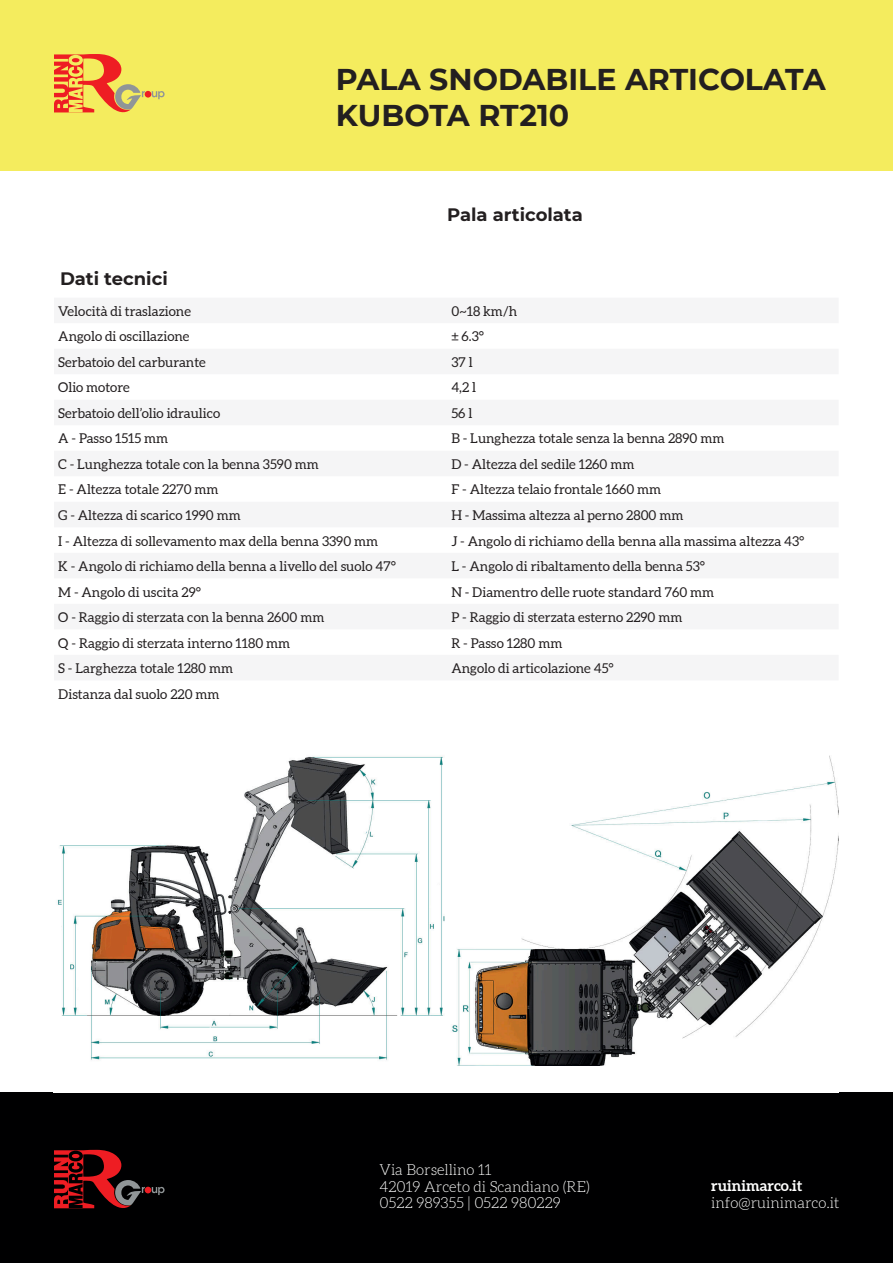
<style>
.page{position:relative;width:893px;height:1263px;background:#fff}
.page>*{position:absolute;margin:0;border:0;box-sizing:border-box;transform-origin:0 0}
.t1{font:700 30px "Montserrat";color:#231f20}
.t2{font:700 18px "Montserrat";color:#231f20}
.t3{font:300 15px/16.5px "Aleo";color:#fff}
.t4{font:700 15px "Aleo";color:#fff}
.t5{font:13.5px "Aleo";color:#231f20}
</style>
<div class="page">
<div style="left:0;top:0;width:893px;height:170px;background:#f4ec5e"></div>
<div style="left:0;top:1093px;width:893px;height:170px;background:#000001"></div>
<svg style="left:152px;top:91px;width:13px;height:8px"></svg>
<div style="left:145px;top:91px;width:6px;height:7px;background:#ee1d23;border-radius:50%"></div>
<svg style="left:54px;top:54px;width:91px;height:59px"></svg>
<svg style="left:54px;top:1150px;width:111px;height:59px"></svg>
<img style="left:57px;top:756px;width:388px;height:304px">
<img style="left:452px;top:756px;width:387px;height:309px">
<p class="t1" style="left:336px;top:58px;width:491px">PALA SNODABILE ARTICOLATA</p>
<p class="t1" style="left:336px;top:94px;width:235px">KUBOTA RT210</p>
<p class="t2" style="left:447px;top:202px;width:137px">Pala articolata</p>
<p class="t2" style="left:60px;top:266px;width:109px">Dati tecnici</p>
<p class="t5" style="left:58px;top:303px;width:134px">Velocità di traslazione</p>
<p class="t5" style="left:451px;top:303px;width:67px">0~18 km/h</p>
<p class="t5" style="left:58px;top:329px;width:133px">Angolo di oscillazione</p>
<p class="t5" style="left:451px;top:329px;width:34px">± 6.3°</p>
<p class="t5" style="left:58px;top:354px;width:149px">Serbatoio del carburante</p>
<p class="t5" style="left:451px;top:354px;width:23px">37 l</p>
<p class="t5" style="left:58px;top:380px;width:73px">Olio motore</p>
<p class="t5" style="left:451px;top:380px;width:26px">4,2 l</p>
<p class="t5" style="left:58px;top:405px;width:164px">Serbatoio dell’olio idraulico</p>
<p class="t5" style="left:451px;top:405px;width:22px">56 l</p>
<p class="t5" style="left:58px;top:431px;width:112px">A - Passo 1515 mm</p>
<p class="t5" style="left:451px;top:431px;width:275px">B - Lunghezza totale senza la benna 2890 mm</p>
<p class="t5" style="left:58px;top:456px;width:262px">C - Lunghezza totale con la benna 3590 mm</p>
<p class="t5" style="left:451px;top:456px;width:184px">D - Altezza del sedile 1260 mm</p>
<p class="t5" style="left:58px;top:482px;width:162px">E - Altezza totale 2270 mm</p>
<p class="t5" style="left:451px;top:482px;width:211px">F - Altezza telaio frontale 1660 mm</p>
<p class="t5" style="left:58px;top:507px;width:184px">G - Altezza di scarico 1990 mm</p>
<p class="t5" style="left:451px;top:507px;width:234px">H - Massima altezza al perno 2800 mm</p>
<p class="t5" style="left:58px;top:533px;width:321px">I - Altezza di sollevamento max della benna 3390 mm</p>
<p class="t5" style="left:451px;top:533px;width:355px">J - Angolo di richiamo della benna alla massima altezza 43°</p>
<p class="t5" style="left:58px;top:558px;width:339px">K - Angolo di richiamo della benna a livello del suolo 47°</p>
<p class="t5" style="left:451px;top:558px;width:255px">L - Angolo di ribaltamento della benna 53°</p>
<p class="t5" style="left:58px;top:584px;width:144px">M - Angolo di uscita 29°</p>
<p class="t5" style="left:451px;top:584px;width:264px">N - Diamentro delle ruote standard 760 mm</p>
<p class="t5" style="left:58px;top:609px;width:268px">O - Raggio di sterzata con la benna 2600 mm</p>
<p class="t5" style="left:451px;top:609px;width:233px">P - Raggio di sterzata esterno 2290 mm</p>
<p class="t5" style="left:58px;top:635px;width:234px">Q - Raggio di sterzata interno 1180 mm</p>
<p class="t5" style="left:451px;top:635px;width:113px">R - Passo 1280 mm</p>
<p class="t5" style="left:58px;top:660px;width:176px">S - Larghezza totale 1280 mm</p>
<p class="t5" style="left:451px;top:660px;width:164px">Angolo di articolazione 45°</p>
<p class="t5" style="left:58px;top:686px;width:163px">Distanza dal suolo 220 mm</p>
<p class="t3" style="left:380px;top:1163px;width:212px">Via Borsellino 11<br>42019 Arceto di Scandiano (RE)<br>0522 989355 | 0522 980229</p>
<p class="t4" style="left:711px;top:1176px;width:93px">ruinimarco.it</p>
<p class="t3" style="left:711px;top:1195px;width:130px">info@ruinimarco.it</p>
</div>
